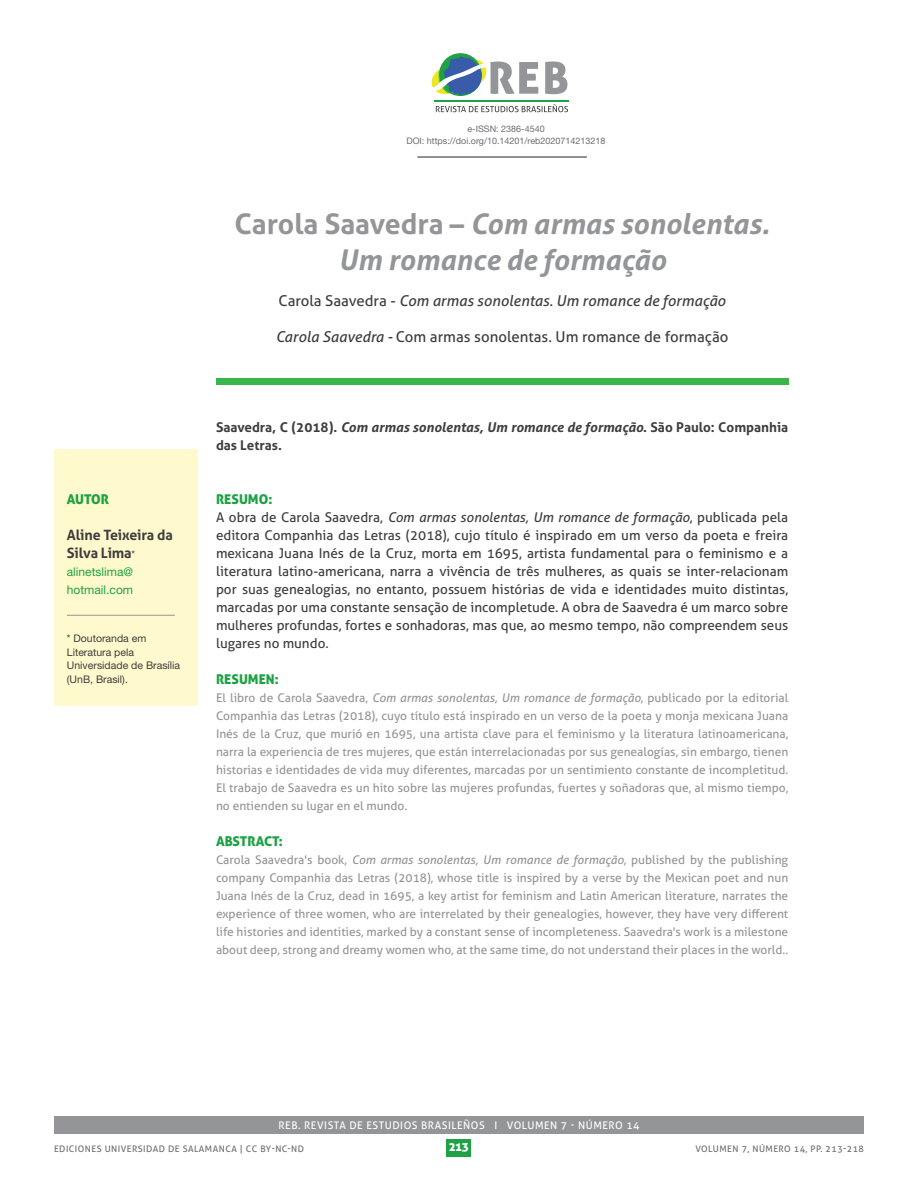
<style>
.page{position:relative;width:918px;height:1188px;background:#fff}
.page>*{position:absolute;margin:0;border:0;box-sizing:border-box;transform-origin:0 0}
.t1{font:italic 700 28.5px/36px "Aller";color:#939598;text-align:center}
.t2{font:italic 15px "Aller";color:#3e3e3f}
.t3{font:15px "Aller";color:#3e3e3f}
.t4{font:700 14.25px/18px "Aller";letter-spacing:-.01em;color:#3e3e3f}
.body{font:13.5px/18px "Aller";color:#3e3e3f;text-align:justify}
.body-2{font:700 13.5px/18px "Aller";color:#3e3e3f}
.body-3{font:13.5px "Aller Display";color:#1fa245}
.body-4{font:12px/18px "Aller";color:#939598;text-align:justify}
.t5{font:12px "Helvetica Neue";color:#1fa245}
.t6{font:12px "Aller Display";color:#fff}
.body-5{font:10.5px/13.5px "Helvetica Neue";color:#3e3e3f}
.t7{font:10.5px "Aller";letter-spacing:.05em;color:#fff}
.t8{font:9px "Aller";letter-spacing:.05em;color:#6c6d70}
.body-6{font:9px "Helvetica Neue";color:#6c6d70}
.s1{font-style:normal}
.s2{font-style:italic}
.s3{font-family:"Helvetica Neue";font-weight:400;font-size:10.5px}
</style>
<div class="page">
<div style="left:54px;top:1116px;width:810px;height:18px;background:#939598"></div>
<div style="left:447px;top:1139px;width:24px;height:18px;background:#1fa245"></div>
<div style="left:216px;top:378px;width:572px;height:6px;background:#3ab54a"></div>
<div style="left:54px;top:449px;width:144px;height:257px;background:#fffacd"></div>
<hr style="left:67px;top:615px;width:108px;height:1px;background:#939598">
<svg style="left:545px;top:62px;width:22px;height:32px"></svg>
<svg style="left:436px;top:104px;width:132px;height:8px"></svg>
<hr style="left:434px;top:100px;width:135px;height:2px;background:#1fa245">
<svg style="left:439px;top:53px;width:43px;height:43px"></svg>
<svg style="left:431px;top:56px;width:107px;height:40px"></svg>
<hr style="left:418px;top:156px;width:168px;height:2px;background:#6c6d70">
<p class="body-6" style="left:467px;top:124px;width:79px">e-ISSN: 2386-4540</p>
<p class="body-6" style="left:406px;top:136px;width:201px">DOI: https://doi.org/10.14201/reb2020714213218</p>
<p class="t1" style="left:235px;top:206px;width:537px"><span class="s1">Carola Saavedra –</span> Com armas sonolentas.<br>Um romance de formação</p>
<p class="t2" style="left:279px;top:292px;width:449px"><span class="s1">Carola Saavedra -</span> Com armas sonolentas. Um romance de formação</p>
<p class="t3" style="left:276px;top:328px;width:454px"><span class="s2">Carola Saavedra -</span> Com armas sonolentas. Um romance de formação</p>
<p class="body-3" style="left:67px;top:491px;width:44px">AUTOR</p>
<p class="t4" style="left:67px;top:526px;width:108px">Aline Teixeira da<br>Silva Lima<span class="s3">*</span></p>
<p class="t5" style="left:67px;top:565px;width:68px">alinetslima@</p>
<p class="t5" style="left:67px;top:583px;width:68px">hotmail.com</p>
<p class="body-5" style="left:67px;top:632px;width:115px">* Doutoranda em<br>Literatura pela<br>Universidade de Brasília (UnB, Brasil).</p>
<p class="body-2" style="left:216px;top:418px;width:574px">Saavedra, C (2018). <span class="s2">Com armas sonolentas, Um romance de formação</span>. São Paulo: Companhia das Letras.</p>
<p class="body-3" style="left:216px;top:491px;width:58px">RESUMO:</p>
<p class="body" style="left:216px;top:508px;width:574px">A obra de Carola Saavedra, <span class="s2">Com armas sonolentas, Um romance de formação</span>, publicada pela editora Companhia das Letras (2018), cujo título é inspirado em um verso da poeta e freira mexicana Juana Inés de la Cruz, morta em 1695, artista fundamental para o feminismo e a literatura latino-americana, narra a vivência de três mulheres, as quais se inter-relacionam por suas genealogias, no entanto, possuem histórias de vida e identidades muito distintas, marcadas por uma constante sensação de incompletude. A obra de Saavedra é um marco sobre mulheres profundas, fortes e sonhadoras, mas que, ao mesmo tempo, não compreendem seus lugares no mundo.</p>
<p class="body-3" style="left:216px;top:671px;width:64px">RESUMEN:</p>
<p class="body-4" style="left:216px;top:689px;width:574px">El libro de Carola Saavedra, <span class="s2">Com armas sonolentas, Um romance de formação</span>, publicado por la editorial Companhia das Letras (2018), cuyo título está inspirado en un verso de la poeta y monja mexicana Juana Inés de la Cruz, que murió en 1695, una artista clave para el feminismo y la literatura latinoamericana, narra la experiencia de tres mujeres, que están interrelacionadas por sus genealogías, sin embargo, tienen historias e identidades de vida muy diferentes, marcadas por un sentimiento constante de incompletitud.<br>El trabajo de Saavedra es un hito sobre las mujeres profundas, fuertes y soñadoras que, al mismo tiempo, no entienden su lugar en el mundo.</p>
<p class="body-3" style="left:216px;top:833px;width:68px">ABSTRACT:</p>
<p class="body-4" style="left:216px;top:851px;width:574px">Carola Saavedra's book, <span class="s2">Com armas sonolentas, Um romance de formação</span>, published by the publishing company Companhia das Letras (2018), whose title is inspired by a verse by the Mexican poet and nun Juana Inés de la Cruz, dead in 1695, a key artist for feminism and Latin American literature, narrates the experience of three women, who are interrelated by their genealogies, however, they have very different life histories and identities, marked by a constant sense of incompleteness. Saavedra's work is a milestone about deep, strong and dreamy women who, at the same time, do not understand their places in the world..</p>
<p class="t7" style="left:278px;top:1119px;width:363px">REB. REVISTA DE ESTUDIOS BRASILEÑOS I VOLUMEN 7 - NÚMERO 14</p>
<p class="t8" style="left:54px;top:1143px;width:252px">EDICIONES UNIVERSIDAD DE SALAMANCA | CC BY-NC-ND</p>
<p class="t6" style="left:449px;top:1139px;width:21px">213</p>
<p class="t8" style="left:695px;top:1143px;width:170px">VOLUMEN 7, NÚMERO 14, PP. 213-218</p>
</div>
